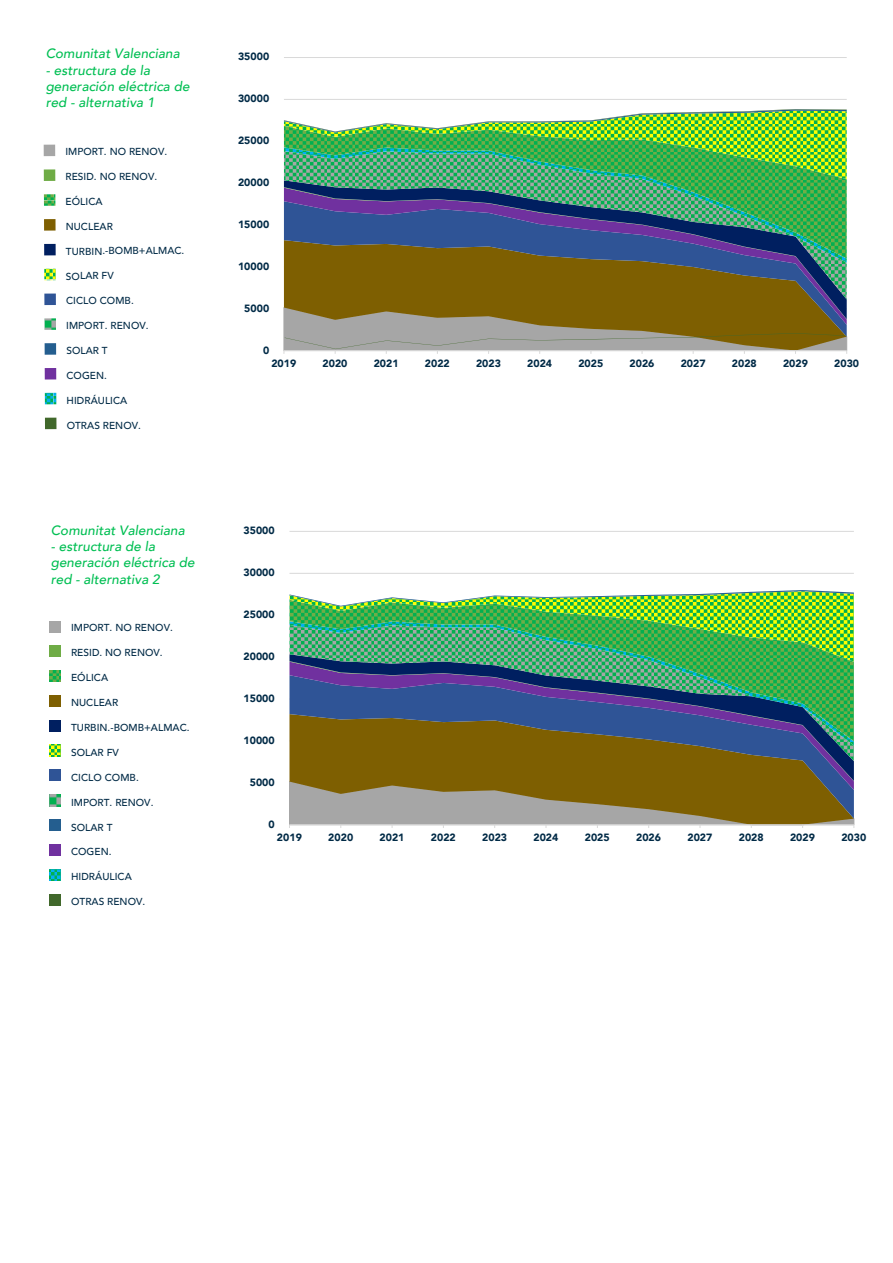
<style>
.page{position:relative;width:893px;height:1263px;background:#fff}
.page>*{position:absolute;margin:0;border:0;box-sizing:border-box;transform-origin:0 0}
.t1{font:italic 500 13.5px/16.2px "Avenir";letter-spacing:.005em;color:#00bf53}
.t2{font:900 10.5px "Avenir";letter-spacing:.005em;color:#002a46}
.t3{font:500 10.05px "Avenir";letter-spacing:.005em;color:#002a46}
</style>
<div class="page">
<hr style="left:289px;top:573px;width:565px;height:1px;background:#d9d9d9">
<hr style="left:289px;top:531px;width:565px;height:1px;background:#d9d9d9">
<svg style="left:289px;top:761px;width:565px;height:20px;background:#785d0b"></svg>
<svg style="left:289px;top:745px;width:565px;height:16px;background:#6f5c1c"></svg>
<svg style="left:289px;top:741px;width:565px;height:4px;background:#655c2e"></svg>
<svg style="left:289px;top:662px;width:565px;height:79px;background:#40616f"></svg>
<svg style="left:289px;top:590px;width:565px;height:72px;background:#66c060"></svg>
<svg style="left:289px;top:781px;width:566px;height:47px;background:#978960"></svg>
<div style="left:44px;top:145px;width:11px;height:11px;background:#a6a6a6"></div>
<div style="left:44px;top:169px;width:11px;height:12px;background:#6fac46"></div>
<div style="left:44px;top:219px;width:12px;height:12px;background:#7e5f01"></div>
<div style="left:44px;top:244px;width:12px;height:11px;background:#001f60"></div>
<svg style="left:44px;top:269px;width:12px;height:11px"></svg>
<svg style="left:44px;top:194px;width:11px;height:12px"></svg>
<div style="left:44px;top:294px;width:12px;height:11px;background:#2f5496"></div>
<svg style="left:44px;top:318px;width:12px;height:12px"></svg>
<div style="left:45px;top:343px;width:11px;height:12px;background:#245e8f"></div>
<div style="left:45px;top:368px;width:11px;height:11px;background:#70319f"></div>
<svg style="left:45px;top:393px;width:11px;height:11px"></svg>
<div style="left:45px;top:418px;width:11px;height:11px;background:#41682b"></div>
<div style="left:49px;top:621px;width:12px;height:11px;background:#a6a6a6"></div>
<div style="left:49px;top:646px;width:12px;height:11px;background:#6fac46"></div>
<div style="left:49px;top:695px;width:12px;height:12px;background:#7e5f01"></div>
<div style="left:49px;top:720px;width:12px;height:11px;background:#001f60"></div>
<svg style="left:49px;top:745px;width:12px;height:11px"></svg>
<svg style="left:49px;top:670px;width:12px;height:12px"></svg>
<div style="left:49px;top:770px;width:12px;height:11px;background:#2f5496"></div>
<svg style="left:49px;top:794px;width:12px;height:12px"></svg>
<div style="left:49px;top:819px;width:12px;height:12px;background:#245e8f"></div>
<div style="left:49px;top:844px;width:12px;height:12px;background:#70319f"></div>
<svg style="left:49px;top:869px;width:12px;height:11px"></svg>
<div style="left:49px;top:894px;width:12px;height:11px;background:#41682b"></div>
<hr style="left:284px;top:99px;width:563px;height:1px;background:#d9d9d9">
<hr style="left:284px;top:57px;width:563px;height:1px;background:#d9d9d9">
<div style="left:284px;top:299px;width:563px;height:8px;background:#7e5f01"></div>
<svg style="left:284px;top:263px;width:563px;height:36px;background:#735e15"></svg>
<svg style="left:284px;top:259px;width:563px;height:4px;background:#635e39"></svg>
<svg style="left:284px;top:179px;width:563px;height:80px;background:#3e6a74"></svg>
<svg style="left:284px;top:109px;width:563px;height:70px;background:#6fc566"></svg>
<svg style="left:283px;top:307px;width:564px;height:47px;background:#998d65"></svg>
<h1 class="t1" style="left:46px;top:46px;width:136px">Comunitat Valenciana</h1>
<h1 class="t1" style="left:46px;top:62px;width:145px">- estructura de la generación eléctrica de red - alternativa 1</h1>
<p class="t3" style="left:65px;top:143px;width:103px">IMPORT. NO RENOV.</p>
<p class="t3" style="left:66px;top:168px;width:93px">RESID. NO RENOV.</p>
<p class="t3" style="left:66px;top:193px;width:39px">EÓLICA</p>
<p class="t3" style="left:66px;top:217px;width:49px">NUCLEAR</p>
<p class="t3" style="left:66px;top:242px;width:120px">TURBIN.-BOMB+ALMAC.</p>
<p class="t3" style="left:66px;top:267px;width:49px">SOLAR FV</p>
<p class="t3" style="left:66px;top:292px;width:69px">CICLO COMB.</p>
<p class="t3" style="left:66px;top:317px;width:84px">IMPORT. RENOV.</p>
<p class="t3" style="left:66px;top:342px;width:43px">SOLAR T</p>
<p class="t3" style="left:66px;top:367px;width:42px">COGEN.</p>
<p class="t3" style="left:67px;top:392px;width:62px">HIDRÁULICA</p>
<p class="t3" style="left:67px;top:417px;width:76px">OTRAS RENOV.</p>
<h1 class="t1" style="left:51px;top:522px;width:136px">Comunitat Valenciana</h1>
<h1 class="t1" style="left:51px;top:539px;width:145px">- estructura de la generación eléctrica de red - alternativa 2</h1>
<p class="t3" style="left:71px;top:619px;width:103px">IMPORT. NO RENOV.</p>
<p class="t3" style="left:71px;top:644px;width:93px">RESID. NO RENOV.</p>
<p class="t3" style="left:71px;top:669px;width:39px">EÓLICA</p>
<p class="t3" style="left:71px;top:694px;width:49px">NUCLEAR</p>
<p class="t3" style="left:71px;top:719px;width:120px">TURBIN.-BOMB+ALMAC.</p>
<p class="t3" style="left:71px;top:744px;width:49px">SOLAR FV</p>
<p class="t3" style="left:71px;top:768px;width:69px">CICLO COMB.</p>
<p class="t3" style="left:71px;top:793px;width:84px">IMPORT. RENOV.</p>
<p class="t3" style="left:71px;top:818px;width:43px">SOLAR T</p>
<p class="t3" style="left:71px;top:843px;width:42px">COGEN.</p>
<p class="t3" style="left:71px;top:868px;width:62px">HIDRÁULICA</p>
<p class="t3" style="left:71px;top:893px;width:76px">OTRAS RENOV.</p>
<p class="t2" style="left:238px;top:48px;width:33px">35000</p>
<p class="t2" style="left:238px;top:90px;width:33px">30000</p>
<p class="t2" style="left:238px;top:132px;width:33px">25000</p>
<p class="t2" style="left:238px;top:173px;width:33px">20000</p>
<p class="t2" style="left:238px;top:215px;width:33px">15000</p>
<p class="t2" style="left:238px;top:257px;width:33px">10000</p>
<p class="t2" style="left:244px;top:299px;width:26px">5000</p>
<p class="t2" style="left:263px;top:341px;width:8px">0</p>
<p class="t2" style="left:271px;top:354px;width:26px">2019</p>
<p class="t2" style="left:323px;top:354px;width:26px">2020</p>
<p class="t2" style="left:374px;top:354px;width:26px">2021</p>
<p class="t2" style="left:425px;top:354px;width:26px">2022</p>
<p class="t2" style="left:476px;top:354px;width:26px">2023</p>
<p class="t2" style="left:527px;top:354px;width:26px">2024</p>
<p class="t2" style="left:578px;top:354px;width:26px">2025</p>
<p class="t2" style="left:629px;top:354px;width:26px">2026</p>
<p class="t2" style="left:681px;top:354px;width:26px">2027</p>
<p class="t2" style="left:732px;top:354px;width:26px">2028</p>
<p class="t2" style="left:783px;top:354px;width:26px">2029</p>
<p class="t2" style="left:834px;top:354px;width:26px">2030</p>
<p class="t2" style="left:244px;top:522px;width:33px">35000</p>
<p class="t2" style="left:244px;top:563px;width:33px">30000</p>
<p class="t2" style="left:244px;top:605px;width:33px">25000</p>
<p class="t2" style="left:244px;top:647px;width:33px">20000</p>
<p class="t2" style="left:244px;top:689px;width:33px">15000</p>
<p class="t2" style="left:244px;top:731px;width:33px">10000</p>
<p class="t2" style="left:250px;top:773px;width:26px">5000</p>
<p class="t2" style="left:269px;top:815px;width:8px">0</p>
<p class="t2" style="left:277px;top:828px;width:26px">2019</p>
<p class="t2" style="left:328px;top:828px;width:26px">2020</p>
<p class="t2" style="left:380px;top:828px;width:26px">2021</p>
<p class="t2" style="left:431px;top:828px;width:26px">2022</p>
<p class="t2" style="left:482px;top:828px;width:26px">2023</p>
<p class="t2" style="left:533px;top:828px;width:26px">2024</p>
<p class="t2" style="left:585px;top:828px;width:26px">2025</p>
<p class="t2" style="left:636px;top:828px;width:26px">2026</p>
<p class="t2" style="left:687px;top:828px;width:26px">2027</p>
<p class="t2" style="left:739px;top:828px;width:26px">2028</p>
<p class="t2" style="left:790px;top:828px;width:26px">2029</p>
<p class="t2" style="left:841px;top:828px;width:26px">2030</p>
</div>
